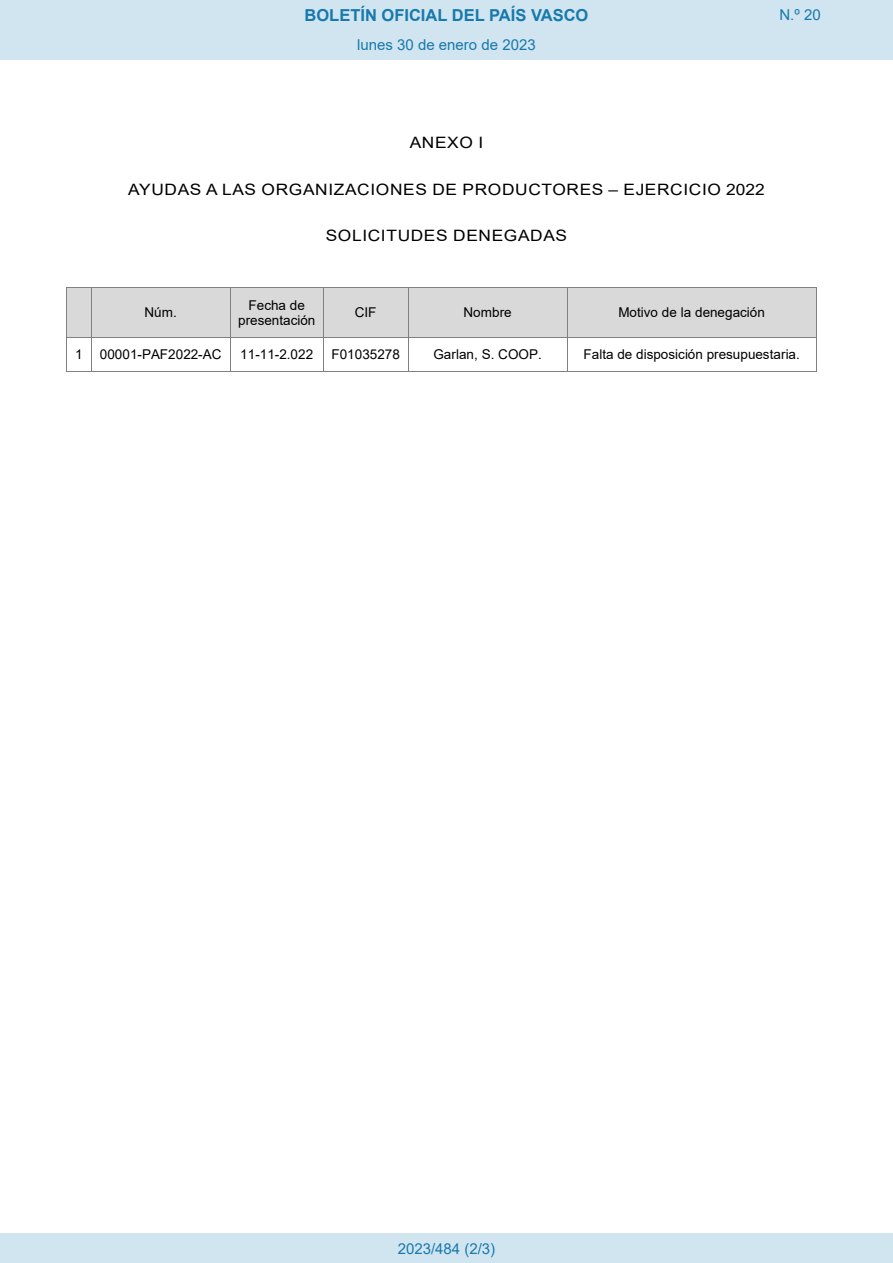
<style>
.page{position:relative;width:893px;height:1263px;background:#fff}
.page>*{position:absolute;margin:0;border:0;box-sizing:border-box;transform-origin:0 0}
.t1{font:700 16.5px "Arial";color:#1879ad}
.BOPVClave{font:15.6px "Arial";letter-spacing:.035em;color:#000;scale:1.11 1}
.Paginacion_Centro{font:15px "Arial";color:#1879ad}
.t2{font:13.5px/15.5px "Arial";letter-spacing:.005em;color:#000;text-align:center}
</style>
<div class="page">
<div style="left:0;top:0;width:893px;height:60px;background:#d0e5f0"></div>
<div style="left:0;top:1233px;width:893px;height:30px;background:#d0e5f0"></div>
<div style="left:67px;top:288px;width:24px;height:49px;background:#d9d9d9"></div>
<div style="left:92px;top:288px;width:138px;height:49px;background:#d9d9d9"></div>
<div style="left:230px;top:288px;width:93px;height:49px;background:#d9d9d9"></div>
<div style="left:324px;top:288px;width:84px;height:49px;background:#d9d9d9"></div>
<div style="left:408px;top:288px;width:159px;height:49px;background:#d9d9d9"></div>
<div style="left:567px;top:288px;width:249px;height:49px;background:#d9d9d9"></div>
<svg style="left:67px;top:287px;width:25px;height:1px"></svg>
<hr style="left:92px;top:287px;width:138px;height:1px;background:#808080">
<hr style="left:230px;top:287px;width:93px;height:1px;background:#808080">
<hr style="left:324px;top:287px;width:84px;height:1px;background:#808080">
<hr style="left:408px;top:287px;width:159px;height:1px;background:#808080">
<hr style="left:567px;top:287px;width:249px;height:1px;background:#808080">
<hr style="left:67px;top:288px;width:1px;height:49px;background:#808080">
<hr style="left:91px;top:288px;width:1px;height:49px;background:#808080">
<hr style="left:230px;top:288px;width:1px;height:49px;background:#808080">
<hr style="left:323px;top:288px;width:1px;height:49px;background:#808080">
<hr style="left:408px;top:288px;width:1px;height:49px;background:#808080">
<hr style="left:567px;top:288px;width:1px;height:49px;background:#808080">
<hr style="left:816px;top:288px;width:1px;height:49px;background:#808080">
<svg style="left:67px;top:337px;width:25px;height:1px"></svg>
<hr style="left:92px;top:337px;width:138px;height:1px;background:#808080">
<hr style="left:230px;top:337px;width:93px;height:1px;background:#808080">
<hr style="left:324px;top:337px;width:84px;height:1px;background:#808080">
<hr style="left:408px;top:337px;width:159px;height:1px;background:#808080">
<hr style="left:567px;top:337px;width:249px;height:1px;background:#808080">
<hr style="left:67px;top:338px;width:1px;height:33px;background:#808080">
<hr style="left:91px;top:338px;width:1px;height:33px;background:#808080">
<svg style="left:67px;top:371px;width:25px;height:1px"></svg>
<hr style="left:92px;top:371px;width:138px;height:1px;background:#808080">
<hr style="left:230px;top:338px;width:1px;height:33px;background:#808080">
<hr style="left:230px;top:371px;width:93px;height:1px;background:#808080">
<hr style="left:323px;top:338px;width:1px;height:33px;background:#808080">
<hr style="left:324px;top:371px;width:84px;height:1px;background:#808080">
<hr style="left:408px;top:338px;width:1px;height:33px;background:#808080">
<hr style="left:408px;top:371px;width:159px;height:1px;background:#808080">
<hr style="left:567px;top:338px;width:1px;height:33px;background:#808080">
<hr style="left:567px;top:371px;width:249px;height:1px;background:#808080">
<hr style="left:816px;top:338px;width:1px;height:33px;background:#808080">
<p class="t1" style="left:305px;top:3px;width:285px">BOLETÍN OFICIAL DEL PAÍS VASCO</p>
<p class="Paginacion_Centro" style="left:357px;top:35px;width:180px">lunes 30 de enero de 2023</p>
<p class="Paginacion_Centro" style="left:779px;top:5px;width:43px">N.º 20</p>
<p class="BOPVClave" style="left:410px;top:132px;width:68px">ANEXO I</p>
<p class="BOPVClave" style="left:128px;top:178px;width:575px">AYUDAS A LAS ORGANIZACIONES DE PRODUCTORES – EJERCICIO 2022</p>
<p class="BOPVClave" style="left:326px;top:225px;width:219px">SOLICITUDES DENEGADAS</p>
<p class="t2" style="left:144px;top:305px;width:34px">Núm.</p>
<p class="t2" style="left:238px;top:297px;width:79px">Fecha de presentación</p>
<p class="t2" style="left:355px;top:305px;width:23px">CIF</p>
<p class="t2" style="left:463px;top:305px;width:50px">Nombre</p>
<p class="t2" style="left:618px;top:305px;width:148px">Motivo de la denegación</p>
<p class="t2" style="left:75px;top:347px;width:9px">1</p>
<p class="t2" style="left:100px;top:347px;width:123px">00001-PAF2022-AC</p>
<p class="t2" style="left:240px;top:347px;width:74px">11-11-2.022</p>
<p class="t2" style="left:331px;top:347px;width:70px">F01035278</p>
<p class="t2" style="left:433px;top:347px;width:110px">Garlan, S. COOP.</p>
<p class="t2" style="left:584px;top:347px;width:218px">Falta de disposición presupuestaria.</p>
<p class="Paginacion_Centro" style="left:398px;top:1238px;width:99px">2023/484 (2/3)</p>
</div>
